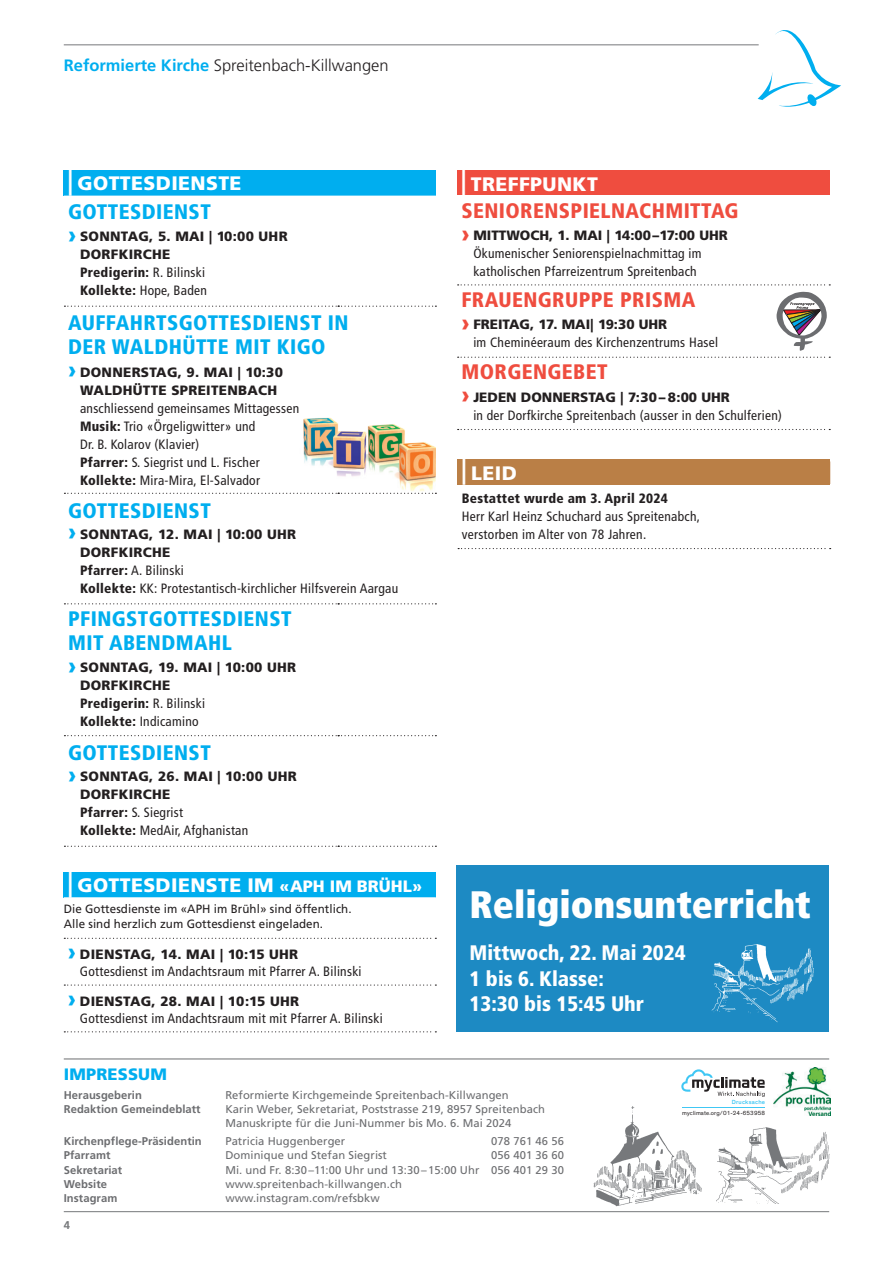
<style>
.page{position:relative;width:893px;height:1263px;background:#fff}
.page>*{position:absolute;margin:0;border:0;box-sizing:border-box;transform-origin:0 0}
.t1{font:900 condensed 38.25px "Frutiger";color:#fff}
.t2{font:900 condensed 21px/24px "Frutiger";letter-spacing:.02em;color:#00aeef}
.t3{font:900 condensed 21px "Frutiger";letter-spacing:.02em;color:#ef4d3f}
.t4{font:900 condensed 21px/25.5px "Frutiger";color:#fff}
.t5{font:900 19.5px "Frutiger";letter-spacing:.02em;color:#fff}
.t6{font:300 16.5px "Frutiger";color:#231f20}
.t7{font:900 16.5px "Frutiger";letter-spacing:.01em;color:#00aeef}
.t8{font:condensed 13.5px/18px "Frutiger";letter-spacing:.02em;color:#231f20}
.t9{font:900 13.5px/18px "Frutiger";letter-spacing:.02em;color:#231f20}
.t10{font:900 condensed 13.5px "Frutiger";letter-spacing:.02em;color:#231f20}
.t11{font:12px/15px "Frutiger";letter-spacing:.005em;color:#231f20;scale:.96 1}
.t12{font:11.25px/14.2px "Frutiger";letter-spacing:.005em;color:#6c6d70}
.t13{font:700 11.25px "Frutiger";letter-spacing:.005em;color:#6c6d70}
.t14{font:700 11.25px "Frutiger";color:#76787b}
.t15{font:6px "ae 305 a+Theinhardt";letter-spacing:.025em;color:#231f20}
.t16{font:500 6px "f 265 c 4+Theinhardt";letter-spacing:.03em;color:#40c7f4}
.s1{font-weight:700;color:#00aeef}
.s2{font-size:27px}
.s3{font-size:24px;color:#00aeef}
.s4{font-stretch:condensed}
.s5{font-weight:400;font-stretch:condensed}
.s6{font-weight:900}
.s7{font-weight:900;font-stretch:normal;font-size:24px;color:#00aeef}
.s8{font-weight:900;font-stretch:normal}
.s9{font-size:16.5px}
.s10{font-weight:900;font-stretch:normal;font-size:24px;color:#ef4d3f}
</style>
<div class="page">
<hr style="left:64px;top:45px;width:695px;height:1px;background:#76787b">
<hr style="left:64px;top:1211px;width:765px;height:1px;background:#76787b">
<hr style="left:64px;top:1059px;width:765px;height:1px;background:#6c6d70">
<svg style="left:758px;top:30px;width:83px;height:77px"></svg>
<img style="left:593px;top:1106px;width:109px;height:101px">
<img style="left:716px;top:1127px;width:114px;height:76px">
<hr style="left:682px;top:1107px;width:83px;height:1px;background:#40c7f4">
<svg style="left:681px;top:1069px;width:84px;height:28px"></svg>
<img style="left:774px;top:1068px;width:56px;height:47px">
<div style="left:457px;top:170px;width:373px;height:26px;background:#ef4d3f"></div>
<svg style="left:458px;top:284px;width:372px;height:1px"></svg>
<svg style="left:458px;top:357px;width:372px;height:1px"></svg>
<svg style="left:458px;top:429px;width:372px;height:1px"></svg>
<div style="left:458px;top:459px;width:372px;height:26px;background:#ba7f46"></div>
<svg style="left:458px;top:548px;width:373px;height:1px"></svg>
<svg style="left:776px;top:292px;width:51px;height:59px"></svg>
<div style="left:64px;top:170px;width:372px;height:26px;background:#00aeef"></div>
<svg style="left:64px;top:306px;width:372px;height:1px"></svg>
<svg style="left:64px;top:493px;width:372px;height:1px"></svg>
<svg style="left:64px;top:603px;width:372px;height:1px"></svg>
<svg style="left:64px;top:735px;width:372px;height:1px"></svg>
<svg style="left:64px;top:846px;width:372px;height:1px"></svg>
<div style="left:64px;top:872px;width:372px;height:25px;background:#00aeef"></div>
<svg style="left:64px;top:897px;width:372px;height:41px"></svg>
<svg style="left:64px;top:938px;width:372px;height:1px"></svg>
<svg style="left:64px;top:984px;width:372px;height:2px"></svg>
<svg style="left:64px;top:1031px;width:372px;height:1px"></svg>
<img style="left:303px;top:417px;width:133px;height:74px">
<div style="left:457px;top:865px;width:372px;height:167px;background:#1d8ac3"></div>
<img style="left:710px;top:943px;width:105px;height:79px">
<p class="t6" style="left:64px;top:56px;width:326px"><span class="s1">Reformierte Kirche</span> Spreitenbach-Killwangen</p>
<h3 class="t5" style="left:68px;top:172px;width:175px"><span class="s2">|</span> GOTTESDIENSTE</h3>
<h2 class="t2" style="left:68px;top:200px;width:144px">GOTTESDIENST</h2>
<p class="t9" style="left:80px;top:227px;width:209px;text-indent:-12px"><span class="s3">›</span> SONNTAG, 5. MAI | 10:00 UHR<br>DORFKIRCHE<br><span class="s4">Predigerin:</span> <span class="s5">R. Bilinski<br></span><span class="s4">Kollekte:</span> <span class="s5">Hope, Baden</span></p>
<h2 class="t2" style="left:68px;top:311px;width:282px">AUFFAHRTSGOTTESDIENST IN<br>DER WALDHÜTTE MIT KIGO</h2>
<p class="t9" style="left:68px;top:363px;width:216px;text-align:center"><span class="s3">›</span> DONNERSTAG, 9. MAI | 10:30<br>WALDHÜTTE SPREITENBACH</p>
<p class="t8" style="left:80px;top:399px;width:221px">anschliessend gemeinsames Mittagessen <span class="s6">Musik:</span> Trio «Örgeligwitter» und<br>Dr. B. Kolarov (Klavier)<br><span class="s6">Pfarrer:</span> S. Siegrist und L. Fischer <span class="s6">Kollekte:</span> Mira-Mira, El-Salvador</p>
<h2 class="t2" style="left:68px;top:499px;width:144px">GOTTESDIENST</h2>
<p class="t8" style="left:80px;top:525px;width:320px;text-indent:-12px"><span class="s7">›</span> <span class="s8">SONNTAG, 12. MAI | 10:00 UHR<br>DORFKIRCHE<br></span><span class="s6">Pfarrer:</span> A. Bilinski<br><span class="s6">Kollekte:</span> KK: Protestantisch-kirchlicher Hilfsverein Aargau</p>
<h2 class="t2" style="left:68px;top:607px;width:225px">PFINGSTGOTTESDIENST<br>MIT ABENDMAHL</h2>
<p class="t9" style="left:80px;top:658px;width:218px;text-indent:-12px"><span class="s3">›</span> SONNTAG, 19. MAI | 10:00 UHR<br>DORFKIRCHE<br><span class="s4">Predigerin:</span> <span class="s5">R. Bilinski<br></span><span class="s4">Kollekte:</span> <span class="s5">Indicamino</span></p>
<h2 class="t2" style="left:68px;top:741px;width:144px">GOTTESDIENST</h2>
<p class="t9" style="left:80px;top:767px;width:218px;text-indent:-12px"><span class="s3">›</span> SONNTAG, 26. MAI | 10:00 UHR<br>DORFKIRCHE<br><span class="s4">Pfarrer:</span> <span class="s5">S. Siegrist<br></span><span class="s4">Kollekte:</span> <span class="s5">MedAir, Afghanistan</span></p>
<h3 class="t5" style="left:68px;top:874px;width:356px"><span class="s2">|</span> GOTTESDIENSTE IM <span class="s9">«APH IM BRÜHL»</span></h3>
<p class="t11" style="left:64px;top:902px;width:301px">Die Gottesdienste im «APH im Brühl» sind öffentlich.<br>Alle sind herzlich zum Gottesdienst eingeladen.</p>
<p class="t8" style="left:80px;top:946px;width:283px;line-height:16.5px;text-indent:-12px"><span class="s7">›</span> <span class="s8">DIENSTAG, 14. MAI | 10:15 UHR<br></span>Gottesdienst im Andachtsraum mit Pfarrer A. Bilinski</p>
<p class="t8" style="left:80px;top:993px;width:304px;line-height:16.5px;text-indent:-12px"><span class="s7">›</span> <span class="s8">DIENSTAG, 28. MAI | 10:15 UHR<br></span>Gottesdienst im Andachtsraum mit mit Pfarrer A. Bilinski</p>
<h3 class="t5" style="left:461px;top:172px;width:138px"><span class="s2">|</span> TREFFPUNKT</h3>
<h2 class="t3" style="left:461px;top:198px;width:279px">SENIORENSPIELNACHMITTAG</h2>
<p class="t8" style="left:473px;top:226px;width:256px;text-indent:-12px"><span class="s10">›</span> <span class="s8">MITTWOCH, 1. MAI | 14:00–17:00 UHR<br></span>Ökumenischer Seniorenspielnachmittag im katholischen Pfarreizentrum Spreitenbach</p>
<h2 class="t3" style="left:461px;top:287px;width:236px">FRAUENGRUPPE PRISMA</h2>
<p class="t8" style="left:473px;top:316px;width:246px;text-indent:-12px"><span class="s10">›</span> <span class="s8">FREITAG, 17. MAI| 19:30 UHR<br></span>im Cheminéeraum des Kirchenzentrums Hasel</p>
<h2 class="t3" style="left:461px;top:359px;width:148px">MORGENGEBET</h2>
<p class="t8" style="left:473px;top:388px;width:310px;text-indent:-12px"><span class="s10">›</span> <span class="s8">JEDEN DONNERSTAG | 7:30– 8:00 UHR<br></span>in der Dorfkirche Spreitenbach (ausser in den Schulferien)</p>
<h3 class="t5" style="left:462px;top:461px;width:56px"><span class="s2">|</span> LEID</h3>
<p class="t10" style="left:462px;top:491px;width:207px">Bestattet wurde am 3. April 2024</p>
<p class="t8" style="left:462px;top:508px;width:240px">Herr Karl Heinz Schuchard aus Spreitenabch, verstorben im Alter von 78 Jahren.</p>
<h1 class="t1" style="left:470px;top:881px;width:343px">Religionsunterricht</h1>
<h2 class="t4" style="left:470px;top:940px;width:218px">Mittwoch, 22. Mai 2024<br>1 bis 6. Klasse:<br>13:30 bis 15:45 Uhr</h2>
<p class="t7" style="left:64px;top:1065px;width:105px">IMPRESSUM</p>
<p class="t13" style="left:64px;top:1088px;width:80px">Herausgeberin</p>
<p class="t12" style="left:225px;top:1088px;width:285px">Reformierte Kirchgemeinde Spreitenbach-Killwangen</p>
<p class="t13" style="left:64px;top:1103px;width:138px">Redaktion Gemeindeblatt</p>
<p class="t12" style="left:225px;top:1102px;width:321px">Karin Weber, Sekretariat, Poststrasse 219, 8957 Spreitenbach<br>Manuskripte für die Juni-Nummer bis Mo. 6. Mai 2024</p>
<p class="t13" style="left:64px;top:1134px;width:140px">Kirchenpflege-Präsidentin</p>
<p class="t12" style="left:225px;top:1134px;width:121px">Patricia Huggenberger</p>
<p class="t12" style="left:491px;top:1134px;width:74px">078 761 46 56</p>
<p class="t13" style="left:64px;top:1149px;width:48px">Pfarramt</p>
<p class="t12" style="left:225px;top:1148px;width:163px">Dominique und Stefan Siegrist</p>
<p class="t12" style="left:491px;top:1148px;width:74px">056 401 36 60</p>
<p class="t13" style="left:64px;top:1163px;width:60px">Sekretariat</p>
<p class="t12" style="left:225px;top:1162px;width:340px">Mi. und Fr. 8:30–11:00 Uhr und 13:30–15:00 Uhr 056 401 29 30</p>
<p class="t13" style="left:64px;top:1177px;width:45px">Website</p>
<p class="t12" style="left:225px;top:1177px;width:178px">www.spreitenbach-killwangen.ch</p>
<p class="t13" style="left:64px;top:1191px;width:55px">Instagram</p>
<p class="t12" style="left:225px;top:1191px;width:156px">www.instagram.com/refsbkw</p>
<p class="t14" style="left:64px;top:1218px;width:8px">4</p>
<p class="t16" style="left:732px;top:1098px;width:35px">Drucksache</p>
<p class="t15" style="left:682px;top:1110px;width:84px">myclimate.org/01-24-653958</p>
</div>
